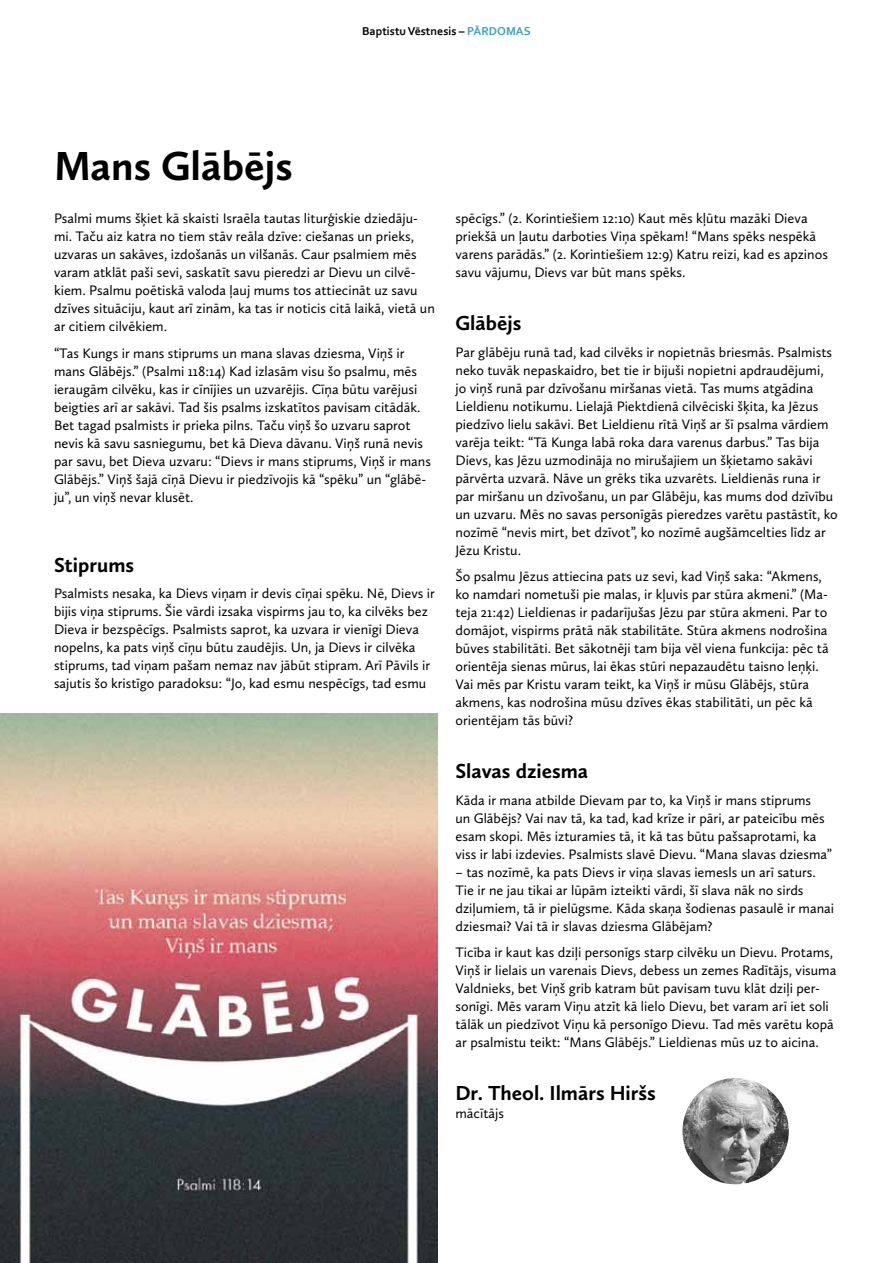
<style>
.page{position:relative;width:893px;height:1263px;background:#fff}
.page>*{position:absolute;margin:0;border:0;box-sizing:border-box;transform-origin:0 0}
.t1{font:700 42px "Calluna Sans";color:#000}
.t2{font:700 21px "Calluna Sans";color:#000}
.t3{font:14.25px/18px "Calluna Sans";color:#000}
.t4{font:700 12px "Corbel";color:#000}
.s1{color:#3fa0c1}
</style>
<div class="page">
<img style="left:682px;top:1078px;width:107px;height:106px;border-radius:53px">
<img style="left:1px;top:717px;width:436px;height:546px">
<h1 class="t1" style="left:54px;top:140px;width:240px">Mans Glābējs</h1>
<p class="t4" style="left:362px;top:23px;width:170px">Baptistu Vēstnesis – <span class="s1">PĀRDOMAS</span></p>
<p class="t3" style="left:54px;top:209px;width:382px">Psalmi mums šķiet kā skaisti Israēla tautas liturģiskie dziedāju&shy;mi. Taču aiz katra no tiem stāv reāla dzīve: ciešanas un prieks, uzvaras un sakāves, izdošanās un vilšanās. Caur psalmiem mēs varam atklāt paši sevi, saskatīt savu pieredzi ar Dievu un cilvē&shy;kiem. Psalmu poētiskā valoda ļauj mums tos attiecināt uz savu dzīves situāciju, kaut arī zinām, ka tas ir noticis citā laikā, vietā un ar citiem cilvēkiem.</p>
<p class="t3" style="left:54px;top:344px;width:379px">“Tas Kungs ir mans stiprums un mana slavas dziesma, Viņš ir mans Glābējs.” (Psalmi 118:14) Kad izlasām visu šo psalmu, mēs ieraugām cilvēku, kas ir cīnījies un uzvarējis. Cīņa būtu varējusi beigties arī ar sakāvi. Tad šis psalms izskatītos pavisam citādāk.<br>Bet tagad psalmists ir prieka pilns. Taču viņš šo uzvaru saprot nevis kā savu sasniegumu, bet kā Dieva dāvanu. Viņš runā nevis par savu, bet Dieva uzvaru: “Dievs ir mans stiprums, Viņš ir mans Glābējs.” Viņš šajā cīņā Dievu ir piedzīvojis kā “spēku” un “glābē&shy;ju”, un viņš nevar klusēt.</p>
<h2 class="t2" style="left:54px;top:552px;width:82px">Stiprums</h2>
<p class="t3" style="left:54px;top:584px;width:382px">Psalmists nesaka, ka Dievs viņam ir devis cīņai spēku. Nē, Dievs ir bijis viņa stiprums. Šie vārdi izsaka vispirms jau to, ka cilvēks bez Dieva ir bezspēcīgs. Psalmists saprot, ka uzvara ir vienīgi Dieva nopelns, ka pats viņš cīņu būtu zaudējis. Un, ja Dievs ir cilvēka stiprums, tad viņam pašam nemaz nav jābūt stipram. Arī Pāvils ir sajutis šo kristīgo paradoksu: “Jo, kad esmu nespēcīgs, tad esmu</p>
<p class="t3" style="left:455px;top:209px;width:374px">spēcīgs.” (2. Korintiešiem 12:10) Kaut mēs kļūtu mazāki Dieva priekšā un ļautu darboties Viņa spēkam! “Mans spēks nespēkā varens parādās.” (2. Korintiešiem 12:9) Katru reizi, kad es apzinos savu vājumu, Dievs var būt mans spēks.</p>
<h2 class="t2" style="left:455px;top:310px;width:67px">Glābējs</h2>
<p class="t3" style="left:455px;top:343px;width:384px">Par glābēju runā tad, kad cilvēks ir nopietnās briesmās. Psalmists neko tuvāk nepaskaidro, bet tie ir bijuši nopietni apdraudējumi, jo viņš runā par dzīvošanu miršanas vietā. Tas mums atgādina Lieldienu notikumu. Lielajā Piektdienā cilvēciski šķita, ka Jēzus piedzīvo lielu sakāvi. Bet Lieldienu rītā Viņš ar šī psalma vārdiem varēja teikt: “Tā Kunga labā roka dara varenus darbus.” Tas bija Dievs, kas Jēzu uzmodināja no mirušajiem un šķietamo sakāvi pārvērta uzvarā. Nāve un grēks tika uzvarēts. Lieldienās runa ir par miršanu un dzīvošanu, un par Glābēju, kas mums dod dzīvību un uzvaru. Mēs no savas personīgās pieredzes varētu pastāstīt, ko nozīmē “nevis mirt, bet dzīvot”, ko nozīmē augšāmcelties līdz ar Jēzu Kristu.</p>
<p class="t3" style="left:455px;top:567px;width:375px">Šo psalmu Jēzus attiecina pats uz sevi, kad Viņš saka: “Akmens, ko namdari nometuši pie malas, ir kļuvis par stūra akmeni.” (Ma&shy;teja 21:42) Lieldienas ir padarījušas Jēzu par stūra akmeni. Par to domājot, vispirms prātā nāk stabilitāte. Stūra akmens nodrošina būves stabilitāti. Bet sākotnēji tam bija vēl viena funkcija: pēc tā orientēja sienas mūrus, lai ēkas stūri nepazaudētu taisno leņķi.<br>Vai mēs par Kristu varam teikt, ka Viņš ir mūsu Glābējs, stūra akmens, kas nodrošina mūsu dzīves ēkas stabilitāti, un pēc kā orientējam tās būvi?</p>
<h2 class="t2" style="left:455px;top:758px;width:134px">Slavas dziesma</h2>
<p class="t3" style="left:455px;top:791px;width:378px">Kāda ir mana atbilde Dievam par to, ka Viņš ir mans stiprums<br>un Glābējs? Vai nav tā, ka tad, kad krīze ir pāri, ar pateicību mēs esam skopi. Mēs izturamies tā, it kā tas būtu pašsaprotami, ka viss ir labi izdevies. Psalmists slavē Dievu. “Mana slavas dziesma”</p>
<p class="t3" style="left:455px;top:863px;width:380px">– tas nozīmē, ka pats Dievs ir viņa slavas iemesls un arī saturs.<br>Tie ir ne jau tikai ar lūpām izteikti vārdi, šī slava nāk no sirds dziļumiem, tā ir pielūgsme. Kāda skaņa šodienas pasaulē ir manai dziesmai? Vai tā ir slavas dziesma Glābējam?</p>
<p class="t3" style="left:455px;top:943px;width:382px">Ticība ir kaut kas dziļi personīgs starp cilvēku un Dievu. Protams, Viņš ir lielais un varenais Dievs, debess un zemes Radītājs, visuma Valdnieks, bet Viņš grib katram būt pavisam tuvu klāt dziļi per&shy;sonīgi. Mēs varam Viņu atzīt kā lielo Dievu, bet varam arī iet soli tālāk un piedzīvot Viņu kā personīgo Dievu. Tad mēs varētu kopā ar psalmistu teikt: “Mans Glābējs.” Lieldienas mūs uz to aicina.</p>
<h2 class="t2" style="left:455px;top:1080px;width:202px">Dr. Theol. Ilmārs Hiršs</h2>
<p class="t3" style="left:455px;top:1104px;width:50px">mācītājs</p>
</div>
